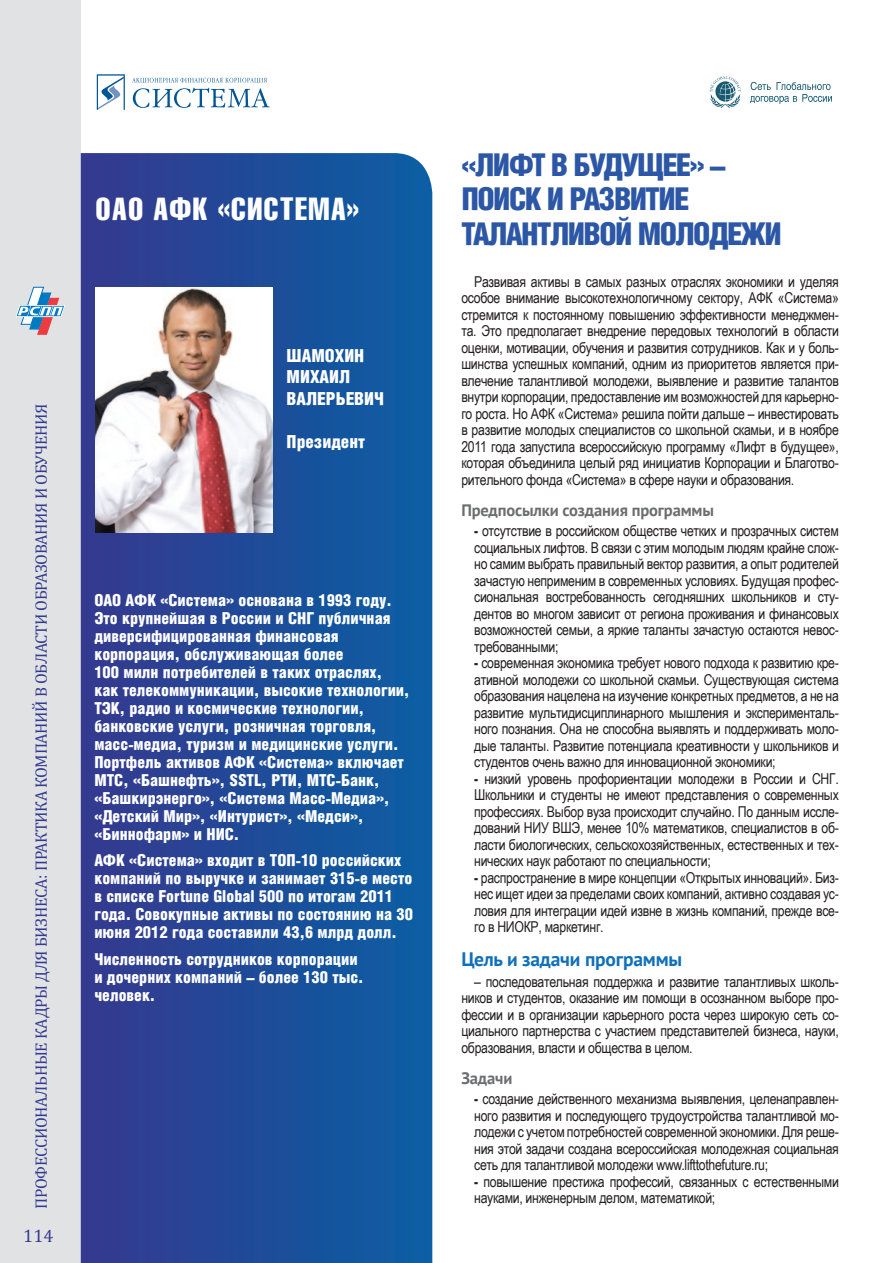
<style>
.page{position:relative;width:893px;height:1263px;background:#fff}
.page>*{position:absolute;margin:0;border:0;box-sizing:border-box;transform-origin:0 0}
.ПРОГРАММА_21_23{font:900 31.5px/34.5px "Helios Cond";letter-spacing:-.05em;color:#2c57a6}
.НАЗВАНИЕ_БОЛ{font:31.5px "Helios Compressed";letter-spacing:.05em;color:#fff}
.Синий_основной{font:700 19.5px "PT Sans";letter-spacing:-.01em;color:#1070b9}
.t1{font:900 18px/21.6px "Helios Cond";color:#fff}
.t2{font:18px "Cambria";color:#333a90}
.инфо_компания{font:900 16.5px/18px "Helios Cond";color:#fff}
.t3{font:16.5px "Cambria";letter-spacing:-.02em;color:#333a90}
.Серый_подзаголовок{font:700 16.5px "PT Sans";letter-spacing:-.01em;color:#6c6d70}
.текст_основной{font:15px/16.5px "Arial Narrow";letter-spacing:-.02em;color:#231f20;text-align:justify}
.s1{font-weight:700}
</style>
<div class="page">
<div style="left:0;top:0;width:81px;height:1263px;background:#e1e2e4"></div>
<svg style="left:16px;top:287px;width:49px;height:48px"></svg>
<svg style="left:81px;top:153px;width:351px;height:1110px;background:#1e4d99"></svg>
<img style="left:96px;top:288px;width:176px;height:245px">
<svg style="left:97px;top:74px;width:28px;height:36px"></svg>
<svg style="left:132px;top:78px;width:138px;height:30px"></svg>
<svg style="left:710px;top:76px;width:31px;height:32px"></svg>
<svg style="left:750px;top:82px;width:82px;height:22px"></svg>
<p class="НАЗВАНИЕ_БОЛ" style="left:96px;top:190px;width:264px">ОАО АФК «СИСТЕМА»</p>
<p class="t3" style="left:31px;top:1209px;width:807px;rotate:-90deg">ПРОФЕССИОНАЛЬНЫЕ КАДРЫ ДЛЯ БИЗНЕСА: ПРАКТИКА КОМПАНИЙ В ОБЛАСТИ ОБРАЗОВАНИЯ И ОБУЧЕНИЯ</p>
<p class="t2" style="left:23px;top:1225px;width:32px">114</p>
<p class="t1" style="left:287px;top:344px;width:99px">ШАМОХИН<br>МИХАИЛ<br>ВАЛЕРЬЕВИЧ</p>
<p class="t1" style="left:287px;top:431px;width:80px">Президент</p>
<p class="инфо_компания" style="left:94px;top:590px;width:317px">ОАО АФК «Система» основана в 1993 году.<br>Это крупнейшая в России и СНГ публичная диверсифицированная финансовая корпорация, обслуживающая более<br>100 милн потребителей в таких отраслях, как телекоммуникации, высокие технологии, ТЭК, радио и космические технологии, банковские услуги, розничная торговля, масс-медиа, туризм и медицинские услуги.<br>Портфель активов АФК «Система» включает МТС, «Башнефть», SSTL, РТИ, МТС-Банк, «Башкирэнерго», «Система Масс-Медиа», «Детский Мир», «Интурист», «Медси», «Биннофарм» и НИС.</p>
<p class="инфо_компания" style="left:94px;top:851px;width:320px">АФК «Система» входит в ТОП-10 российских компаний по выручке и занимает 315-е место в списке Fortune Global 500 по итогам 2011 года. Совокупные активы по состоянию на 30 июня 2012 года составили 43,6 млрд долл.</p>
<p class="инфо_компания" style="left:94px;top:949px;width:271px">Численность сотрудников корпорации и дочерних компаний – более 130 тыс. человек.</p>
<p class="ПРОГРАММА_21_23" style="left:461px;top:147px;width:322px">«ЛИФТ В БУДУЩЕЕ» –<br>ПОИСК И РАЗВИТИЕ<br>ТАЛАНТЛИВОЙ МОЛОДЕЖИ</p>
<p class="текст_основной" style="left:461px;top:273px;width:379px;text-indent:13px">Развивая активы в самых разных отраслях экономики и уделяя особое внимание высокотехнологичному сектору, АФК «Система» стремится к постоянному повышению эффективности менеджмен&shy;та. Это предполагает внедрение передовых технологий в области оценки, мотивации, обучения и развития сотрудников. Как и у боль&shy;шинства успешных компаний, одним из приоритетов является при&shy;влечение талантливой молодежи, выявление и развитие талантов внутри корпорации, предоставление им возможностей для карьерно&shy;го роста. Но АФК «Система» решила пойти дальше – инвестировать в развитие молодых специалистов со школьной скамьи, и в ноябре 2011 года запустила всероссийскую программу «Лифт в будущее», которая объединила целый ряд инициатив Корпорации и Благотво&shy;рительного фонда «Система» в сфере науки и образования.</p>
<p class="Серый_подзаголовок" style="left:461px;top:499px;width:254px">Предпосылки создания программы</p>
<p class="текст_основной" style="left:474px;top:522px;width:366px"><span class="s1">-</span> отсутствие в российском обществе четких и прозрачных систем социальных лифтов. В связи с этим молодым людям крайне слож&shy;но самим выбрать правильный вектор развития, а опыт родителей зачастую неприменим в современных условиях. Будущая профес&shy;сиональная востребованность сегодняшних школьников и сту&shy;дентов во многом зависит от региона проживания и финансовых возможностей семьи, а яркие таланты зачастую остаются невос&shy;требованными;</p>
<p class="текст_основной" style="left:474px;top:654px;width:366px"><span class="s1">-</span> современная экономика требует нового подхода к развитию кре&shy;ативной молодежи со школьной скамьи. Существующая система образования нацелена на изучение конкретных предметов, а не на развитие мультидисциплинарного мышления и эксперименталь&shy;ного познания. Она не способна выявлять и поддерживать моло&shy;дые таланты. Развитие потенциала креативности у школьников и студентов очень важно для инновационной экономики;</p>
<p class="текст_основной" style="left:474px;top:770px;width:366px"><span class="s1">-</span> низкий уровень профориентации молодежи в России и СНГ.<br>Школьники и студенты не имеют представления о современных профессиях. Выбор вуза происходит случайно. По данным иссле&shy;дований НИУ ВШЭ, менее 10% математиков, специалистов в об&shy;ласти биологических, сельскохозяйственных, естественных и тех&shy;нических наук работают по специальности;</p>
<p class="текст_основной" style="left:474px;top:869px;width:366px"><span class="s1">-</span> распространение в мире концепции «Открытых инноваций». Биз&shy;нес ищет идеи за пределами своих компаний, активно создавая ус&shy;ловия для интеграции идей извне в жизнь компаний, прежде все&shy;го в НИОКР, маркетинг.</p>
<p class="Синий_основной" style="left:461px;top:946px;width:222px">Цель и задачи программы</p>
<p class="текст_основной" style="left:461px;top:973px;width:379px;text-indent:13px">– последовательная поддержка и развитие талантливых школь&shy;ников и студентов, оказание им помощи в осознанном выборе про&shy;фессии и в организации карьерного роста через широкую сеть со&shy;циального партнерства с участием представителей бизнеса, науки, образования, власти и общества в целом.</p>
<p class="Серый_подзаголовок" style="left:461px;top:1067px;width:52px">Задачи</p>
<p class="текст_основной" style="left:474px;top:1090px;width:366px"><span class="s1">-</span> создание действенного механизма выявления, целенаправлен&shy;ного развития и последующего трудоустройства талантливой мо&shy;лодежи с учетом потребностей современной экономики. Для реше&shy;ния этой задачи создана всероссийская молодежная социальная сеть для талантливой молодежи www.lifttothefuture.ru;</p>
<p class="текст_основной" style="left:474px;top:1173px;width:366px"><span class="s1">-</span> повышение престижа профессий, связанных с естественными науками, инженерным делом, математикой;</p>
</div>
